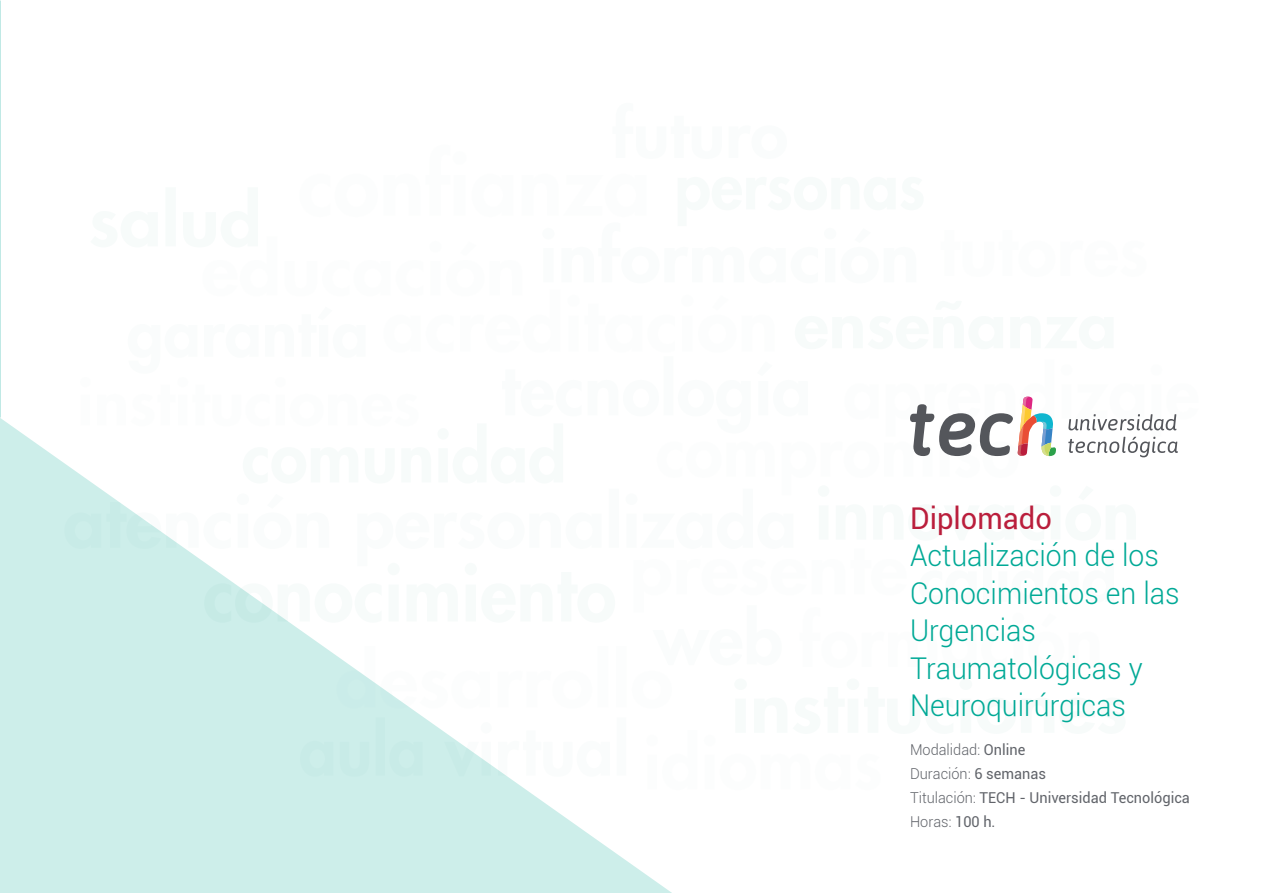
<style>
.page{position:relative;width:1263px;height:893px;background:#fff}
.page>*{position:absolute;margin:0;border:0;box-sizing:border-box;transform-origin:0 0}
.t1{font:300 30px/37.5px "Roboto";color:#00a996;scale:.95 1}
.t2{font:30px "Roboto";color:#ba1e3c}
.t3{font:15px/23.7px "Roboto";color:#61646a}
.s1{font-weight:300}
</style>
<div class="page">
<svg style="left:0;top:418px;width:672px;height:475px;background:#d1efec"></svg>
<svg style="left:64px;top:396px;width:1114px;height:394px"></svg>
<h1 class="t2" style="left:910px;top:497px;width:143px">Diplomado</h1>
<h1 class="t1" style="left:910px;top:536px;width:285px">Actualización de los<br>Conocimientos en las<br>Urgencias<br>Traumatológicas y<br>Neuroquirúrgicas</h1>
<p class="t3" style="left:910px;top:738px;width:281px"><span class="s1">Modalidad:</span> Online<br><span class="s1">Duración:</span> 6 semanas<br><span class="s1">Titulación:</span> TECH - Universidad Tecnológica<br><span class="s1">Horas:</span> 100 h.</p>
</div>
